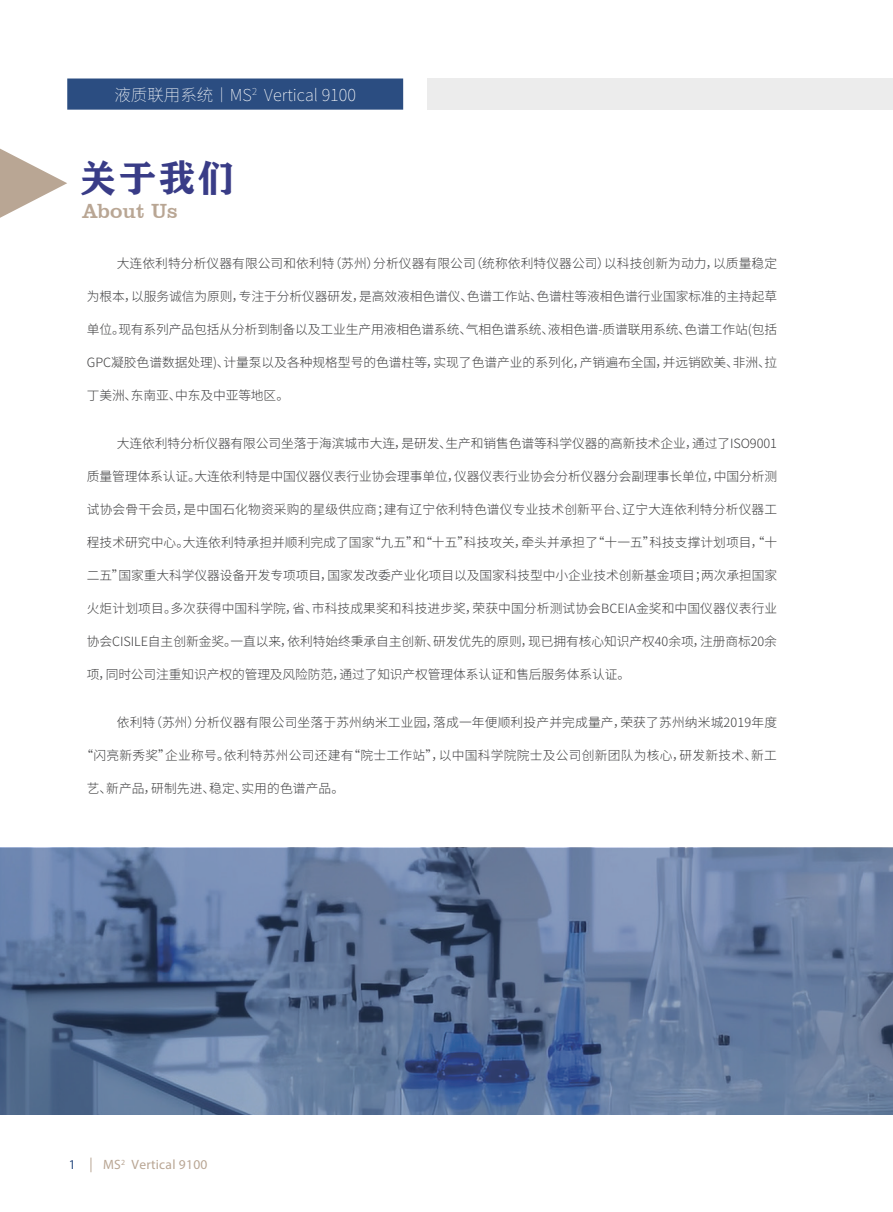
<style>
.page{position:relative;width:893px;height:1212px;background:#fff}
.page>*{position:absolute;margin:0;border:0;box-sizing:border-box;transform-origin:0 0}
.t1{font:37.5px "FZCHSJW GB1 0";color:#393c87}
.t2{font:21px "Clarendon BT";color:#b9a694}
.t3{font:200 16.5px "Source Han Sans CN";color:#fff}
.t4{font:13.5px "Myriad Pro";letter-spacing:.02em;color:#b9a694}
.t5{font:13.5px "Myriad Pro";color:#2b4d81}
.t6{font:300 12.75px "Source Han Sans CN";letter-spacing:-.005em;color:#3e3e3f}
.t7{font:300 12.75px "Source Han Sans CN";letter-spacing:.02em;color:#3e3e3f}
</style>
<div class="page">
<svg style="left:0;top:847px;width:893px;height:267px;background:#61779b"></svg>
<svg style="left:91px;top:1157px;width:1px;height:15px"></svg>
<div style="left:67px;top:78px;width:336px;height:32px;background:#2b4d81"></div>
<div style="left:428px;top:78px;width:465px;height:32px;background:#ececec"></div>
<svg style="left:0;top:149px;width:67px;height:69px"></svg>
<p class="t3" style="left:114px;top:86px;width:243px">液质联用系统丨MS<sup>2</sup> Vertical 9100</p>
<h1 class="t1" style="left:79px;top:156px;width:157px">关于我们</h1>
<h2 class="t2" style="left:82px;top:198px;width:97px">About Us</h2>
<p class="t6" style="left:117px;top:256px;width:662px">大连依利特分析仪器有限公司和依利特（苏州）分析仪器有限公司（统称依利特仪器公司）以科技创新为动力，以质量稳定</p>
<p class="t6" style="left:87px;top:289px;width:692px">为根本，以服务诚信为原则，专注于分析仪器研发，是高效液相色谱仪、色谱工作站、色谱柱等液相色谱行业国家标准的主持起草</p>
<p class="t6" style="left:87px;top:322px;width:692px">单位。现有系列产品包括从分析到制备以及工业生产用液相色谱系统、气相色谱系统、液相色谱-质谱联用系统、色谱工作站(包括</p>
<p class="t6" style="left:87px;top:355px;width:692px">GPC凝胶色谱数据处理)、计量泵以及各种规格型号的色谱柱等，实现了色谱产业的系列化，产销遍布全国，并远销欧美、非洲、拉</p>
<p class="t6" style="left:87px;top:388px;width:204px">丁美洲、东南亚、中东及中亚等地区。</p>
<p class="t6" style="left:117px;top:436px;width:662px">大连依利特分析仪器有限公司坐落于海滨城市大连，是研发、生产和销售色谱等科学仪器的高新技术企业，通过了ISO9001</p>
<p class="t6" style="left:87px;top:469px;width:692px">质量管理体系认证。大连依利特是中国仪器仪表行业协会理事单位，仪器仪表行业协会分析仪器分会副理事长单位，中国分析测</p>
<p class="t6" style="left:87px;top:502px;width:692px">试协会骨干会员，是中国石化物资采购的星级供应商；建有辽宁依利特色谱仪专业技术创新平台、辽宁大连依利特分析仪器工</p>
<p class="t6" style="left:87px;top:535px;width:692px">程技术研究中心。大连依利特承担并顺利完成了国家“九五”和“十五”科技攻关，牵头并承担了“十一五”科技支撑计划项目，“十</p>
<p class="t6" style="left:87px;top:568px;width:692px">二五”国家重大科学仪器设备开发专项项目，国家发改委产业化项目以及国家科技型中小企业技术创新基金项目；两次承担国家</p>
<p class="t6" style="left:87px;top:601px;width:692px">火炬计划项目。多次获得中国科学院，省、市科技成果奖和科技进步奖，荣获中国分析测试协会BCEIA金奖和中国仪器仪表行业</p>
<p class="t6" style="left:87px;top:634px;width:692px">协会CISILE自主创新金奖。一直以来，依利特始终秉承自主创新、研发优先的原则，现已拥有核心知识产权40余项，注册商标20余</p>
<p class="t6" style="left:87px;top:667px;width:545px">项，同时公司注重知识产权的管理及风险防范，通过了知识产权管理体系认证和售后服务体系认证。</p>
<p class="t6" style="left:117px;top:715px;width:662px">依利特（苏州）分析仪器有限公司坐落于苏州纳米工业园，落成一年便顺利投产并完成量产，荣获了苏州纳米城2019年度</p>
<p class="t7" style="left:81px;top:748px;width:698px">“闪亮新秀奖”企业称号。依利特苏州公司还建有“院士工作站”，以中国科学院院士及公司创新团队为核心，研发新技术、新工</p>
<p class="t6" style="left:87px;top:781px;width:259px">艺、新产品，研制先进、稳定、实用的色谱产品。</p>
<p class="t4" style="left:103px;top:1156px;width:24px">MS<sup>2</sup></p>
<p class="t5" style="left:69px;top:1156px;width:8px">1</p>
<p class="t4" style="left:132px;top:1156px;width:77px">Vertical 9100</p>
</div>
